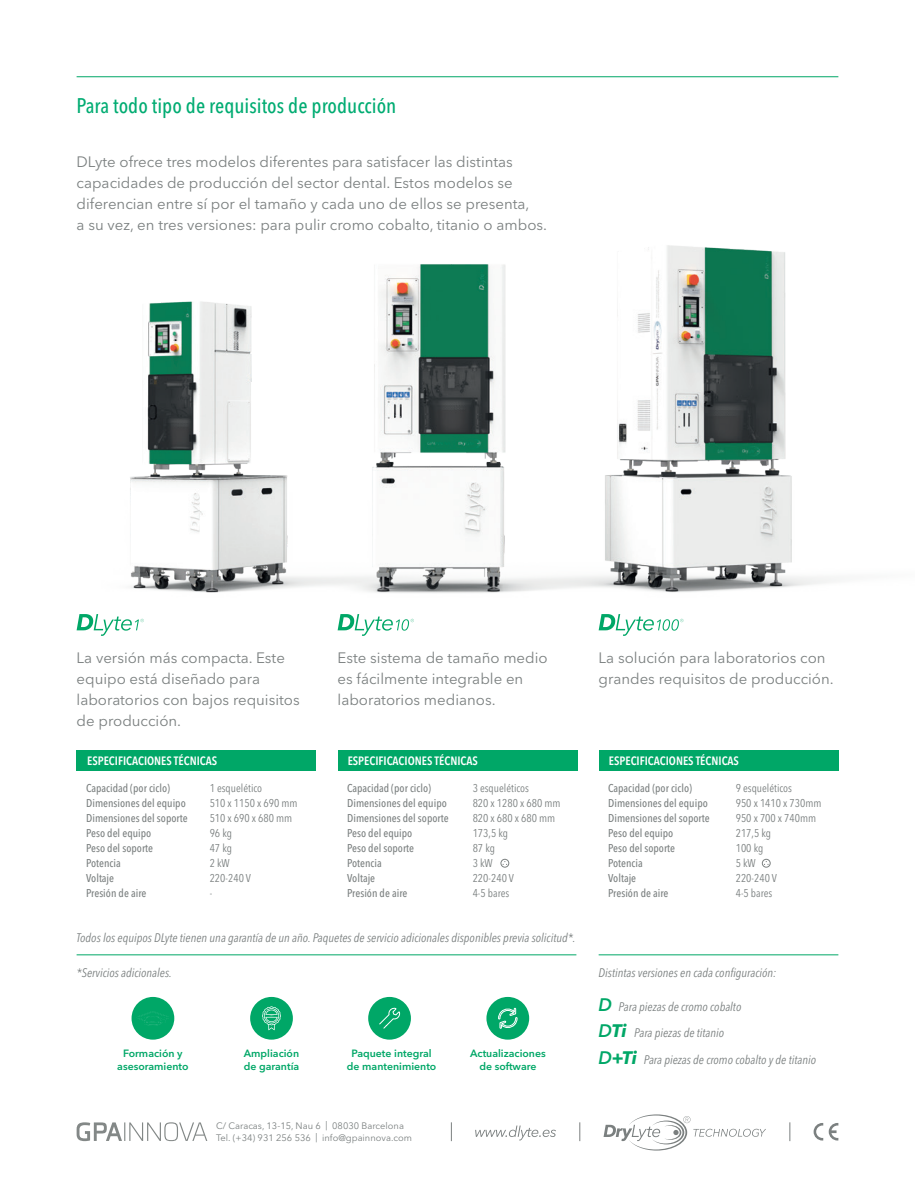
<style>
.page{position:relative;width:915px;height:1191px;background:#fff}
.page>*{position:absolute;margin:0;border:0;box-sizing:border-box;transform-origin:0 0}
.t1{font:500 condensed 21px "Avenir Next LT Pro";color:#00ac72}
.t2{font:italic 700 18px "Avenir Next LT Pro";color:#00a767}
.t3{font:italic 600 18px "Avenir Next LT Pro";color:#00a767}
.t4{font:15px/21px "Avenir Next LT Pro";color:#7b8080}
.t5{font:italic condensed 12.3px "Avenir Next LT Pro";color:#7b8080}
.t6{font:600 condensed 12px "Avenir Next LT Pro";color:#fff}
.t7{font:500 condensed 11.25px "Avenir Next LT Pro";color:#7b8080}
.t8{font:condensed 11.25px "Avenir Next LT Pro";color:#7b8080}
.t9{font:600 10.5px "Avenir Next LT Pro";color:#00a767}
.t10{font:9.3px "Avenir Next LT Pro";color:#7b8080}
.s1{font-weight:600}
</style>
<div class="page">
<img style="left:76px;top:245px;width:760px;height:386px">
<svg style="left:77px;top:614px;width:67px;height:22px"></svg>
<svg style="left:337px;top:614px;width:77px;height:22px"></svg>
<svg style="left:598px;top:614px;width:85px;height:22px"></svg>
<hr style="left:77px;top:76px;width:761px;height:1px;background:#00a767">
<div style="left:500px;top:859px;width:8px;height:8px;border:1px solid #7b8080;border-radius:50%"></div>
<div style="left:762px;top:859px;width:8px;height:8px;border:1px solid #7b8080;border-radius:50%"></div>
<div style="left:77px;top:750px;width:239px;height:21px;background:#00a767"></div>
<div style="left:337px;top:750px;width:240px;height:21px;background:#00a767"></div>
<div style="left:598px;top:750px;width:240px;height:21px;background:#00a767"></div>
<svg style="left:813px;top:1123px;width:25px;height:17px"></svg>
<svg style="left:451px;top:1122px;width:1px;height:19px"></svg>
<svg style="left:579px;top:1122px;width:1px;height:19px"></svg>
<svg style="left:789px;top:1122px;width:1px;height:19px"></svg>
<svg style="left:77px;top:1122px;width:130px;height:19px"></svg>
<svg style="left:475px;top:1125px;width:81px;height:15px"></svg>
<svg style="left:603px;top:1114px;width:162px;height:36px"></svg>
<div style="left:131px;top:997px;width:43px;height:42px;background:#00a767;border-radius:50%"></div>
<svg style="left:138px;top:1011px;width:30px;height:14px"></svg>
<div style="left:368px;top:997px;width:43px;height:42px;background:#00a767;border-radius:50%"></div>
<svg style="left:379px;top:1007px;width:21px;height:22px"></svg>
<div style="left:250px;top:997px;width:43px;height:42px;background:#00a767;border-radius:50%"></div>
<svg style="left:262px;top:1006px;width:19px;height:24px"></svg>
<div style="left:486px;top:997px;width:43px;height:42px;background:#00a767;border-radius:50%"></div>
<svg style="left:498px;top:1007px;width:19px;height:22px"></svg>
<hr style="left:77px;top:954px;width:499px;height:1px;background:#00a767">
<hr style="left:598px;top:954px;width:240px;height:1px;background:#00a767">
<p class="t1" style="left:77px;top:92px;width:321px">Para todo tipo de requisitos de producción</p>
<p class="t4" style="left:77px;top:152px;width:454px">DLyte ofrece tres modelos diferentes para satisfacer las distintas capacidades de producción del sector dental. Estos modelos se diferencian entre sí por el tamaño y cada uno de ellos se presenta,</p>
<p class="t4" style="left:77px;top:215px;width:472px">a su vez, en tres versiones: para pulir cromo cobalto, titanio o ambos.</p>
<p class="t4" style="left:77px;top:647px;width:224px">La versión más compacta. Este equipo está diseñado para laboratorios con bajos requisitos de producción.</p>
<p class="t4" style="left:337px;top:647px;width:211px">Este sistema de tamaño medio es fácilmente integrable en laboratorios medianos.</p>
<p class="t4" style="left:598px;top:647px;width:236px">La solución para laboratorios con grandes requisitos de producción.</p>
<p class="t6" style="left:87px;top:753px;width:132px">ESPECIFICACIONES TÉCNICAS</p>
<p class="t6" style="left:347px;top:753px;width:132px">ESPECIFICACIONES TÉCNICAS</p>
<p class="t6" style="left:608px;top:753px;width:132px">ESPECIFICACIONES TÉCNICAS</p>
<p class="t7" style="left:86px;top:781px;width:85px">Capacidad (por ciclo)</p>
<p class="t7" style="left:86px;top:796px;width:101px">Dimensiones del equipo</p>
<p class="t7" style="left:86px;top:811px;width:103px">Dimensiones del soporte</p>
<p class="t7" style="left:86px;top:826px;width:67px">Peso del equipo</p>
<p class="t7" style="left:86px;top:841px;width:68px">Peso del soporte</p>
<p class="t7" style="left:86px;top:856px;width:36px">Potencia</p>
<p class="t7" style="left:86px;top:871px;width:30px">Voltaje</p>
<p class="t7" style="left:86px;top:886px;width:62px">Presión de aire</p>
<p class="t8" style="left:209px;top:781px;width:54px">1 esquelético</p>
<p class="t8" style="left:209px;top:796px;width:89px">510 x 1150 x 690 mm</p>
<p class="t8" style="left:209px;top:811px;width:84px">510 x 690 x 680 mm</p>
<p class="t8" style="left:209px;top:826px;width:24px">96 kg</p>
<p class="t8" style="left:209px;top:841px;width:24px">47 kg</p>
<p class="t8" style="left:209px;top:856px;width:22px">2 kW</p>
<p class="t8" style="left:209px;top:871px;width:43px">220-240 V</p>
<p class="t8" style="left:209px;top:886px;width:4px">-</p>
<p class="t7" style="left:347px;top:781px;width:85px">Capacidad (por ciclo)</p>
<p class="t7" style="left:347px;top:796px;width:101px">Dimensiones del equipo</p>
<p class="t7" style="left:347px;top:811px;width:103px">Dimensiones del soporte</p>
<p class="t7" style="left:347px;top:826px;width:67px">Peso del equipo</p>
<p class="t7" style="left:347px;top:841px;width:68px">Peso del soporte</p>
<p class="t7" style="left:347px;top:856px;width:36px">Potencia</p>
<p class="t7" style="left:347px;top:871px;width:30px">Voltaje</p>
<p class="t7" style="left:347px;top:886px;width:62px">Presión de aire</p>
<p class="t8" style="left:472px;top:781px;width:58px">3 esqueléticos</p>
<p class="t8" style="left:472px;top:796px;width:89px">820 x 1280 x 680 mm</p>
<p class="t8" style="left:472px;top:811px;width:84px">820 x 680 x 680 mm</p>
<p class="t8" style="left:472px;top:826px;width:37px">173,5 kg</p>
<p class="t8" style="left:472px;top:841px;width:24px">87 kg</p>
<p class="t8" style="left:472px;top:856px;width:22px">3 kW</p>
<p class="t8" style="left:472px;top:871px;width:43px">220-240 V</p>
<p class="t8" style="left:472px;top:886px;width:38px">4-5 bares</p>
<p class="t5" style="left:77px;top:930px;width:500px">Todos los equipos DLyte tienen una garantía de un año. Paquetes de servicio adicionales disponibles previa solicitud*.</p>
<p class="t5" style="left:77px;top:965px;width:97px">*Servicios adicionales.</p>
<p class="t9" style="left:123px;top:1047px;width:61px">Formación y</p>
<p class="t9" style="left:117px;top:1060px;width:73px">asesoramiento</p>
<p class="t9" style="left:244px;top:1047px;width:57px">Ampliación</p>
<p class="t9" style="left:244px;top:1060px;width:57px">de garantía</p>
<p class="t9" style="left:351px;top:1047px;width:82px">Paquete integral</p>
<p class="t9" style="left:347px;top:1060px;width:91px">de mantenimiento</p>
<p class="t10" style="left:216px;top:1120px;width:189px">C/ Caracas, 13-15, Nau 6 | 08030 Barcelona</p>
<p class="t10" style="left:216px;top:1132px;width:197px">Tel. (+34) 931 256 536 | info@gpainnova.com</p>
<p class="t9" style="left:470px;top:1047px;width:77px">Actualizaciones</p>
<p class="t9" style="left:479px;top:1060px;width:59px">de software</p>
<p class="t7" style="left:608px;top:781px;width:85px">Capacidad (por ciclo)</p>
<p class="t7" style="left:608px;top:796px;width:101px">Dimensiones del equipo</p>
<p class="t7" style="left:608px;top:811px;width:103px">Dimensiones del soporte</p>
<p class="t7" style="left:608px;top:826px;width:67px">Peso del equipo</p>
<p class="t7" style="left:608px;top:841px;width:68px">Peso del soporte</p>
<p class="t7" style="left:608px;top:856px;width:36px">Potencia</p>
<p class="t7" style="left:608px;top:871px;width:30px">Voltaje</p>
<p class="t7" style="left:608px;top:886px;width:62px">Presión de aire</p>
<p class="t8" style="left:735px;top:781px;width:58px">9 esqueléticos</p>
<p class="t8" style="left:735px;top:796px;width:87px">950 x 1410 x 730mm</p>
<p class="t8" style="left:735px;top:811px;width:82px">950 x 700 x 740mm</p>
<p class="t8" style="left:735px;top:826px;width:37px">217,5 kg</p>
<p class="t8" style="left:735px;top:841px;width:29px">100 kg</p>
<p class="t8" style="left:735px;top:856px;width:22px">5 kW</p>
<p class="t8" style="left:735px;top:871px;width:43px">220-240 V</p>
<p class="t8" style="left:735px;top:886px;width:38px">4-5 bares</p>
<p class="t5" style="left:598px;top:965px;width:179px">Distintas versiones en cada configuración:</p>
<p class="t3" style="left:598px;top:993px;width:15px">D</p>
<p class="t2" style="left:598px;top:1019px;width:30px"><span class="s1">D</span>Ti</p>
<p class="t2" style="left:598px;top:1046px;width:40px"><span class="s1">D</span>+Ti</p>
<p class="t5" style="left:618px;top:999px;width:124px">Para piezas de cromo cobalto</p>
<p class="t5" style="left:634px;top:1025px;width:91px">Para piezas de titanio</p>
<p class="t5" style="left:643px;top:1052px;width:174px">Para piezas de cromo cobalto y de titanio</p>
</div>
